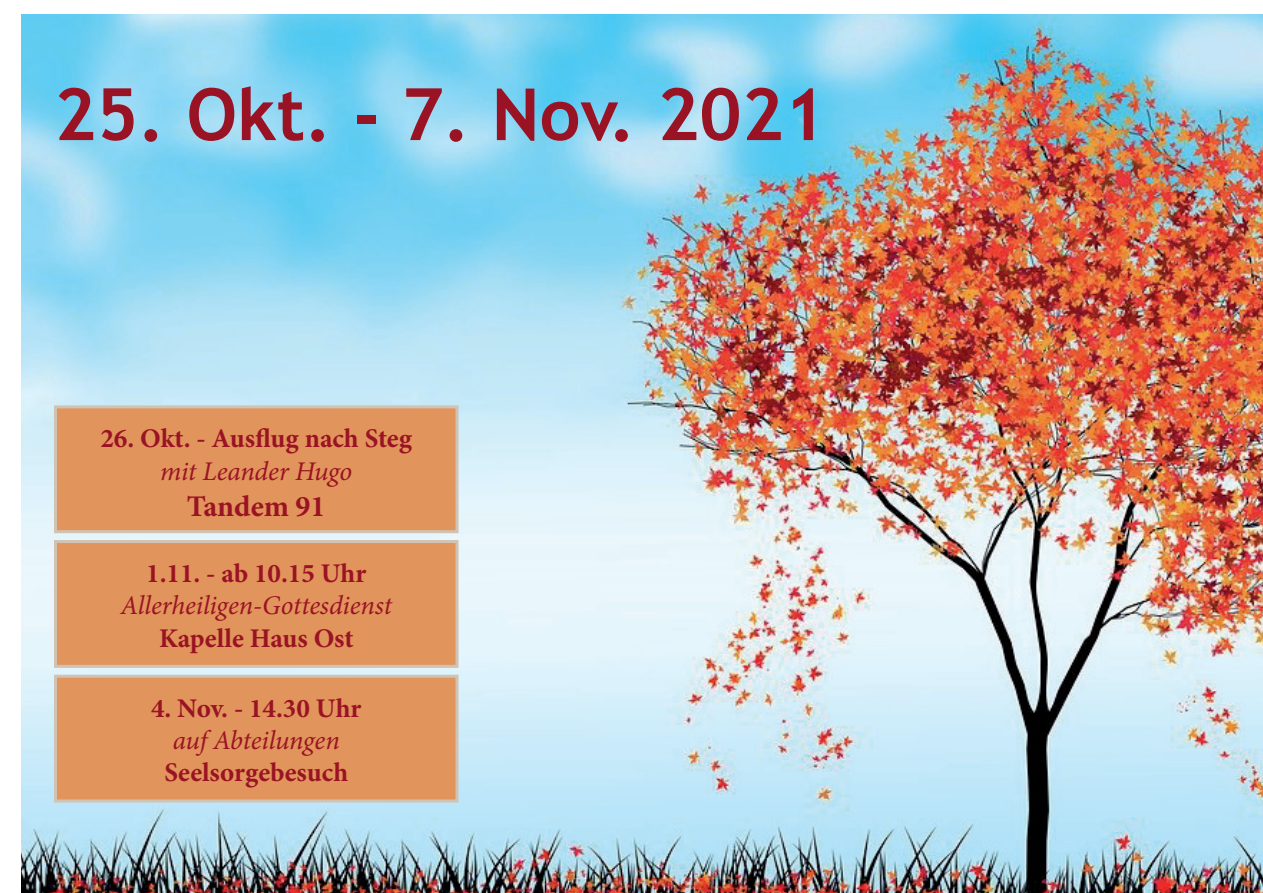
<style>
.page{position:relative;width:1263px;height:893px;background:#fff}
.page>*{position:absolute;margin:0;border:0;box-sizing:border-box;transform-origin:0 0}
.t1{font:700 72px "Trebuchet MS";color:#9a1324}
.t2{font:700 30px "Minion Pro";color:#9a1324}
.t3{font:700 27px "Minion Pro";color:#9a1324}
.t4{font:italic 27px "Minion Pro";letter-spacing:-.005em;color:#9a1324}
</style>
<div class="page">
<img style="left:21px;top:15px;width:1242px;height:878px">
<div style="left:56px;top:542px;width:401px;height:124px;background:#e1945b"></div>
<div style="left:54px;top:540px;width:404px;height:128px;border:3px solid #d1c3b3"></div>
<div style="left:56px;top:676px;width:401px;height:125px;background:#e1945b"></div>
<div style="left:54px;top:675px;width:404px;height:127px;border:3px solid #d1c3b3"></div>
<div style="left:56px;top:407px;width:401px;height:125px;background:#e1945b"></div>
<div style="left:54px;top:405px;width:404px;height:128px;border:3px solid #d1c3b3"></div>
<h1 class="t1" style="left:54px;top:70px;width:773px">25. Okt. - 7. Nov. 2021</h1>
<p class="t3" style="left:100px;top:420px;width:313px">26. Okt. - Ausflug nach Steg</p>
<p class="t4" style="left:160px;top:453px;width:193px">mit Leander Hugo</p>
<p class="t2" style="left:187px;top:485px;width:140px">Tandem 91</p>
<p class="t3" style="left:146px;top:554px;width:222px">1.11. - ab 10.15 Uhr</p>
<p class="t4" style="left:120px;top:587px;width:273px">Allerheiligen-Gottesdienst</p>
<p class="t3" style="left:159px;top:619px;width:196px">Kapelle Haus Ost</p>
<p class="t3" style="left:151px;top:689px;width:212px">4. Nov. - 14.30 Uhr</p>
<p class="t4" style="left:173px;top:722px;width:168px">auf Abteilungen</p>
<p class="t3" style="left:164px;top:754px;width:185px">Seelsorgebesuch</p>
</div>
